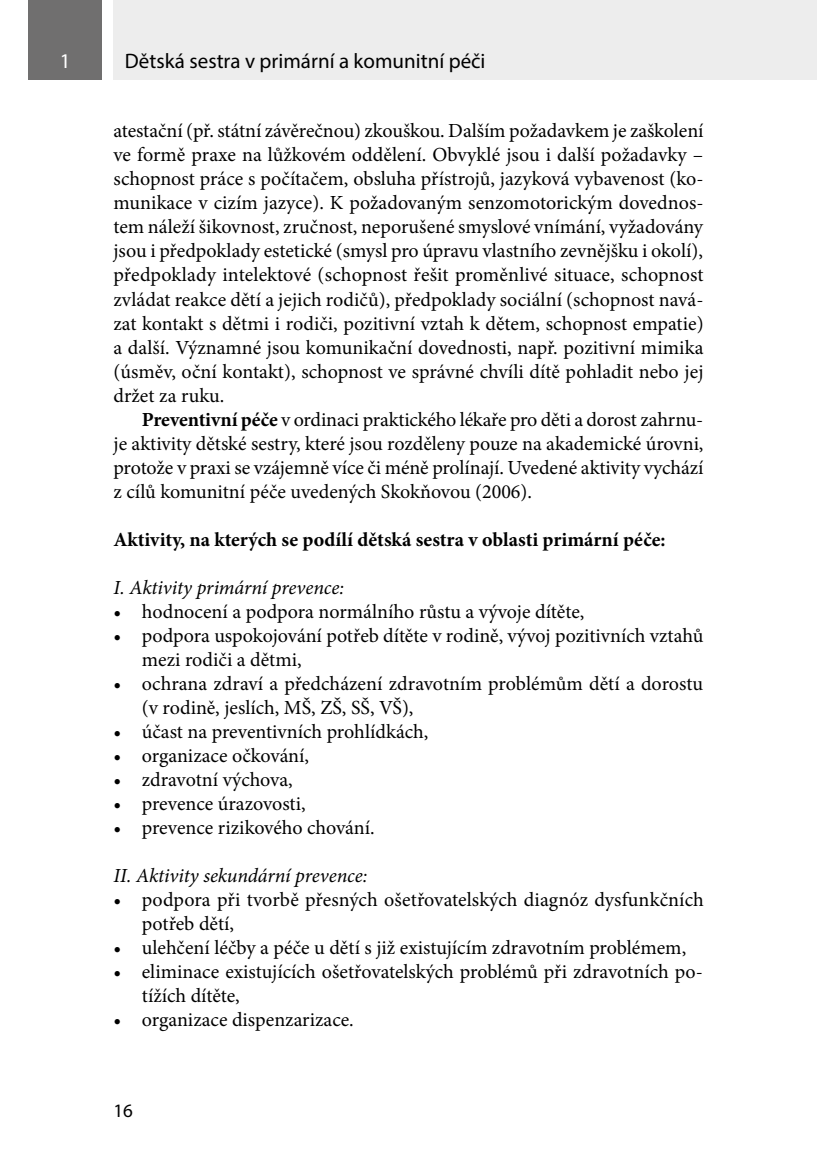
<style>
.page{position:relative;width:817px;height:1174px;background:#fff}
.page>*{position:absolute;margin:0;border:0;box-sizing:border-box;transform-origin:0 0}
.t1{font:21px "Myriad Pro";color:#000}
.t2{font:21px "Myriad Pro";color:#fff}
.t3{font:20px/24px "Minion Pro";color:#000}
.t4{font:700 20px "Minion Pro";color:#000}
.t5{font:italic 20px "Minion Pro";letter-spacing:-.005em;color:#000}
.t6{font:19px "Myriad Pro";color:#000}
.s1{font-weight:700}
</style>
<div class="page">
<div style="left:28px;top:0;width:74px;height:79px;background:#706f6f"></div>
<div style="left:113px;top:0;width:703px;height:79px;background:#ededed"></div>
<p class="t2" style="left:60px;top:48px;width:12px">1</p>
<p class="t1" style="left:125px;top:48px;width:362px">Dětská sestra v primární a komunitní péči</p>
<p class="t3" style="left:113px;top:119px;width:591px;text-align:justify">atestační (př. státní závěrečnou) zkouškou. Dalším požadavkem je zaškolení ve formě praxe na lůžkovém oddělení. Obvyklé jsou i další požadavky – schopnost práce s počítačem, obsluha přístrojů, jazyková vybavenost (ko&shy;munikace v cizím jazyce). K požadovaným senzomotorickým dovednos&shy;tem náleží šikovnost, zručnost, neporušené smyslové vnímání, vyžadovány jsou i předpoklady estetické (smysl pro úpravu vlastního zevnějšku i okolí), předpoklady intelektové (schopnost řešit proměnlivé situace, schopnost zvládat reakce dětí a jejich rodičů), předpoklady sociální (schopnost navá&shy;zat kontakt s dětmi i rodiči, pozitivní vztah k dětem, schopnost empatie) a další. Významné jsou komunikační dovednosti, např. pozitivní mimika (úsměv, oční kontakt), schopnost ve správné chvíli dítě pohladit nebo jej držet za ruku.</p>
<p class="t3" style="left:113px;top:407px;width:591px;text-align:justify;text-indent:28px"><span class="s1">Preventivní péče</span> v ordinaci praktického lékaře pro děti a dorost zahrnu&shy;je aktivity dětské sestry, které jsou rozděleny pouze na akademické úrovni, protože v praxi se vzájemně více či méně prolínají. Uvedené aktivity vychází z cílů komunitní péče uvedených Skokňovou (2006).</p>
<p class="t4" style="left:113px;top:525px;width:553px">Aktivity, na kterých se podílí dětská sestra v oblasti primární péče:</p>
<p class="t5" style="left:113px;top:573px;width:232px">I. Aktivity primární prevence:</p>
<p class="t3" style="left:113px;top:599px;width:472px">• hodnocení a podpora normálního růstu a vývoje dítěte,</p>
<p class="t3" style="left:142px;top:623px;width:563px;text-indent:-28px">• podpora uspokojování potřeb dítěte v rodině, vývoj pozitivních vztahů mezi rodiči a dětmi,</p>
<p class="t3" style="left:142px;top:671px;width:562px;text-indent:-28px">• ochrana zdraví a předcházení zdravotním problémům dětí a dorostu (v rodině, jeslích, MŠ, ZŠ, SŠ, VŠ),</p>
<p class="t3" style="left:113px;top:719px;width:316px">• účast na preventivních prohlídkách,</p>
<p class="t3" style="left:113px;top:743px;width:197px">• organizace očkování,</p>
<p class="t3" style="left:113px;top:767px;width:181px">• zdravotní výchova,</p>
<p class="t3" style="left:113px;top:791px;width:193px">• prevence úrazovosti,</p>
<p class="t3" style="left:113px;top:815px;width:263px">• prevence rizikového chování.</p>
<p class="t5" style="left:113px;top:861px;width:255px">II. Aktivity sekundární prevence:</p>
<p class="t3" style="left:142px;top:887px;width:563px;text-indent:-28px">• podpora při tvorbě přesných ošetřovatelských diagnóz dysfunkčních potřeb dětí,</p>
<p class="t3" style="left:113px;top:935px;width:574px">• ulehčení léčby a péče u dětí s již existujícím zdravotním problémem,</p>
<p class="t3" style="left:142px;top:959px;width:562px;text-indent:-28px">• eliminace existujících ošetřovatelských problémů při zdravotních po&shy;tížích dítěte,</p>
<p class="t3" style="left:113px;top:1007px;width:242px">• organizace dispenzarizace.</p>
<p class="t6" style="left:113px;top:1098px;width:21px">16</p>
</div>
